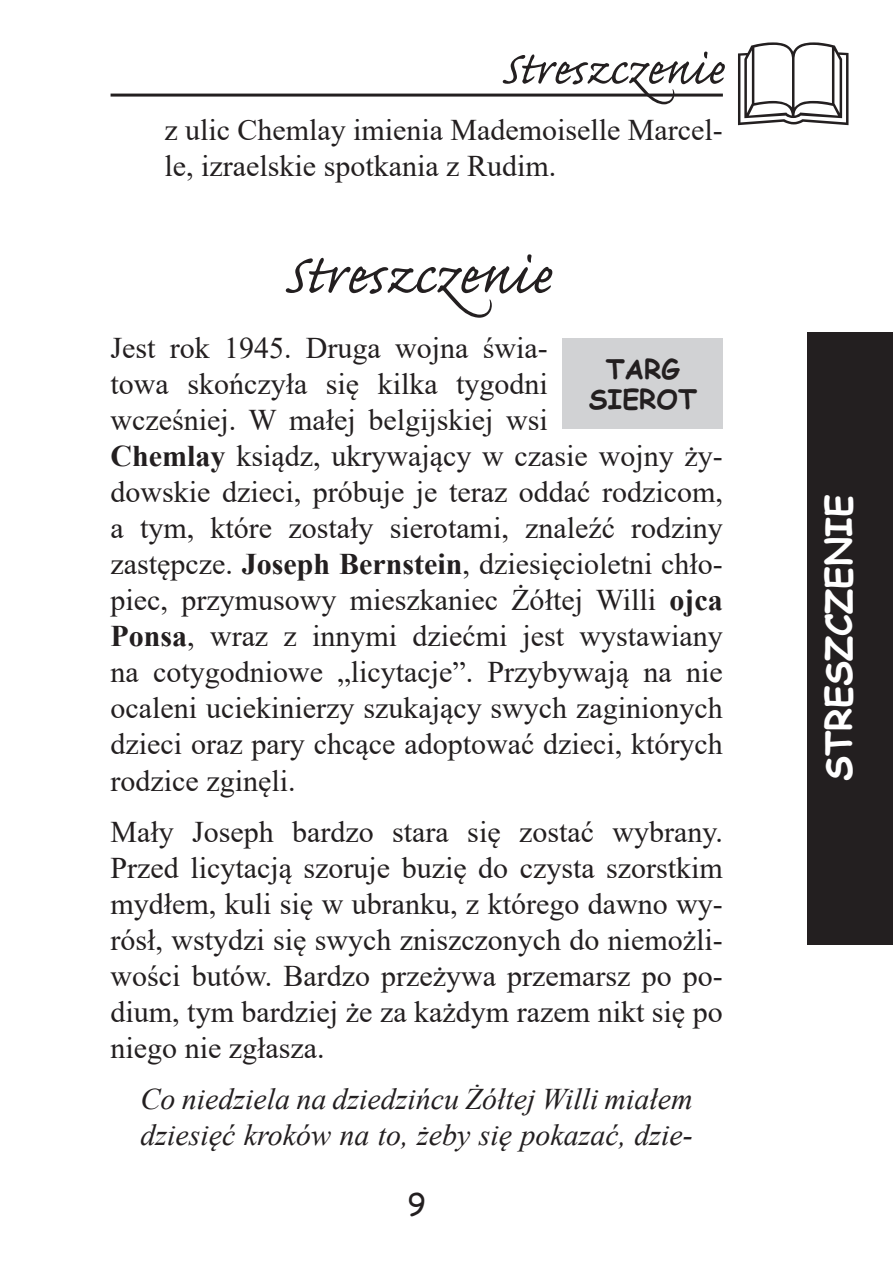
<style>
.page{position:relative;width:893px;height:1276px;background:#fff}
.page>*{position:absolute;margin:0;border:0;box-sizing:border-box;transform-origin:0 0}
.Rozdzial{font:72px "Caflisch Script Pro";color:#231f20}
.t1{font:60px "Caflisch Script Pro";color:#231f20}
.t2{font:700 36px "Comic Sans MS";color:#fff}
.Normalny{font:30px/36px "Times New Roman";color:#231f20}
.Normalny-2{font:italic 30px/36px "Times New Roman";color:#231f20}
.t3{font:30px "Comic Sans MS";color:#231f20}
.Jama1{font:700 27px "Comic Sans MS";color:#231f20}
.s1{font-weight:700}
</style>
<div class="page">
<div style="left:808px;top:332px;width:85px;height:612px;background:#231f20"></div>
<hr style="left:111px;top:94px;width:612px;height:3px;background:#231f20">
<svg style="left:738px;top:42px;width:110px;height:83px"></svg>
<div style="left:563px;top:338px;width:160px;height:90px;background:#d1d2d4"></div>
<h2 class="t1" style="left:501px;top:38px;width:224px">Streszczenie</h2>
<p class="Normalny" style="left:165px;top:111px;width:560px">z ulic Chemlay imienia Mademoiselle Marcel&shy;le, izraelskie spotkania z Rudim.</p>
<p class="Rozdzial" style="left:283px;top:238px;width:270px">Streszczenie</p>
<p class="Normalny" style="left:111px;top:329px;width:614px">Jest rok 1945. Druga wojna świa-<br>towa skończyła się kilka tygodni<br>wcześniej. W małej belgijskiej wsi<br><span class="s1">Chemlay</span> ksiądz, ukrywający w czasie wojny ży&shy;dowskie dzieci, próbuje je teraz oddać rodzicom, a tym, które zostały sierotami, znaleźć rodziny zastępcze. <span class="s1">Joseph Bernstein</span>, dziesięcioletni chło&shy;piec, przymusowy mieszkaniec Żółtej Willi <span class="s1">ojca Ponsa</span>, wraz z innymi dziećmi jest wystawiany na cotygodniowe „licytacje”. Przybywają na nie ocaleni uciekinierzy szukający swych zaginionych dzieci oraz pary chcące adoptować dzieci, których rodzice zginęli.</p>
<p class="Normalny" style="left:111px;top:812px;width:614px;text-align:justify">Mały Joseph bardzo stara się zostać wybrany.<br>Przed licytacją szoruje buzię do czysta szorstkim mydłem, kuli się w ubranku, z którego dawno wy&shy;rósł, wstydzi się swych zniszczonych do niemożli&shy;wości butów. Bardzo przeżywa przemarsz po po&shy;dium, tym bardziej że za każdym razem nikt się po niego nie zgłasza.</p>
<p class="Normalny-2" style="left:141px;top:1080px;width:554px">Co niedziela na dziedzińcu Żółtej Willi miałem dziesięć kroków na to, żeby się pokazać, dzie-</p>
<p class="Jama1" style="left:606px;top:349px;width:76px">TARG</p>
<p class="Jama1" style="left:589px;top:379px;width:109px">SIEROT</p>
<p class="t3" style="left:408px;top:1181px;width:20px">9</p>
<p class="t2" style="left:812px;top:781px;width:288px;rotate:-90deg">STRESZCZENIE</p>
</div>
